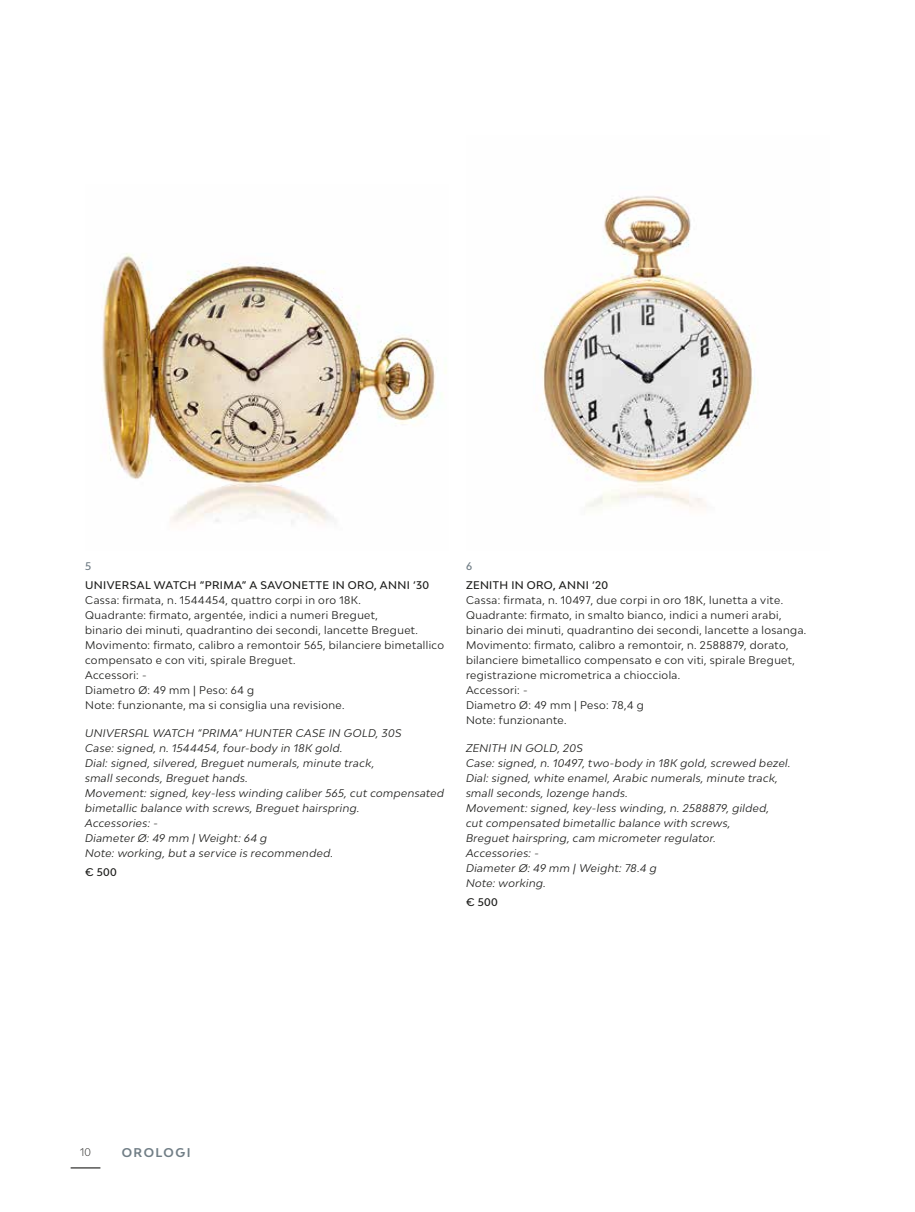
<style>
.page{position:relative;width:915px;height:1212px;background:#fff}
.page>*{position:absolute;margin:0;border:0;box-sizing:border-box;transform-origin:0 0}
.t1{font:700 12px "Bw Modelica";letter-spacing:.125em;color:#717e86}
.t2{font:10.5px/15px "Bw Modelica";letter-spacing:.04em;color:#1d1d1b}
.t3{font:italic 10.5px/15px "Bw Modelica";letter-spacing:.035em;color:#1d1d1b}
.t4{font:500 10.5px "Bw Modelica";letter-spacing:.035em;color:#1d1d1b}
.t5{font:300 10.5px "Bw Modelica";color:#1d1d1b}
.t6{font:500 10.5px "Bw Modelica";color:#717e86}
.s1{font-family:"Bw Modelica SS01"}
</style>
<div class="page">
<svg style="left:71px;top:1167px;width:29px;height:1px"></svg>
<img style="left:536px;top:196px;width:219px;height:311px">
<img style="left:101px;top:253px;width:345px;height:271px">
<p class="t6" style="left:85px;top:559px;width:8px">5</p>
<p class="t4" style="left:85px;top:578px;width:345px">UNIVERSAL WATCH “PRIMA” A SAVONETTE IN ORO, ANNI ‘30</p>
<p class="t2" style="left:85px;top:592px;width:360px">Cassa: firmata, n. 1544454, quattro corpi in oro 18K.<br>Quadrante: firmato, argentée, indici a numeri Breguet,<br>binario dei minuti, quadrantino dei secondi, lancette Breguet.<br>Movimento: firmato, calibro a remontoir 565, bilanciere bimetallico compensato e con viti, spirale Breguet.<br>Accessori: -<br>Diametro Ø: 49 mm | Peso: 64 g<br>Note: funzionante, ma si consiglia una revisione.</p>
<p class="t3" style="left:85px;top:725px;width:360px"><span class="s1">UNIVERSAL</span> WATCH “PRIMA” HUNTER CASE IN GOLD, 30S<br>Case: signed, n. 1544454, four-body in 18K gold.<br>Dial: signed, silvered, Breguet numerals, minute track,<br>small seconds, Breguet hands.<br>Movement: signed, key-less winding caliber 565, cut compensated bimetallic balance with screws, Breguet hairspring.<br>Accessories: -<br>Diameter Ø: 49 mm | Weight: 64 g<br>Note: working, but a service is recommended.</p>
<p class="t4" style="left:85px;top:865px;width:33px">€ 500</p>
<p class="t6" style="left:466px;top:559px;width:8px">6</p>
<p class="t4" style="left:466px;top:578px;width:144px">ZENITH IN ORO, ANNI ‘20</p>
<p class="t2" style="left:466px;top:592px;width:342px">Cassa: firmata, n. 10497, due corpi in oro 18K, lunetta a vite.<br>Quadrante: firmato, in smalto bianco, indici a numeri arabi, binario dei minuti, quadrantino dei secondi, lancette a losanga.<br>Movimento: firmato, calibro a remontoir, n. 2588879, dorato, bilanciere bimetallico compensato e con viti, spirale Breguet, registrazione micrometrica a chiocciola.<br>Accessori: -<br>Diametro Ø: 49 mm | Peso: 78,4 g<br>Note: funzionante.</p>
<p class="t3" style="left:466px;top:740px;width:326px"><span class="s1">ZENITH</span> IN GOLD, 20S<br>Case: signed, n. 10497, two-body in 18K gold, screwed bezel.<br>Dial: signed, white enamel, Arabic numerals, minute track, small seconds, lozenge hands.<br>Movement: signed, key-less winding, n. 2588879, gilded,<br>cut compensated bimetallic balance with screws,<br>Breguet hairspring, cam micrometer regulator.<br>Accessories: -<br>Diameter Ø: 49 mm | Weight: 78.4 g<br>Note: working.</p>
<p class="t4" style="left:466px;top:895px;width:33px">€ 500</p>
<p class="t5" style="left:80px;top:1146px;width:12px">10</p>
<p class="t1" style="left:122px;top:1144px;width:70px">OROLOGI</p>
</div>
